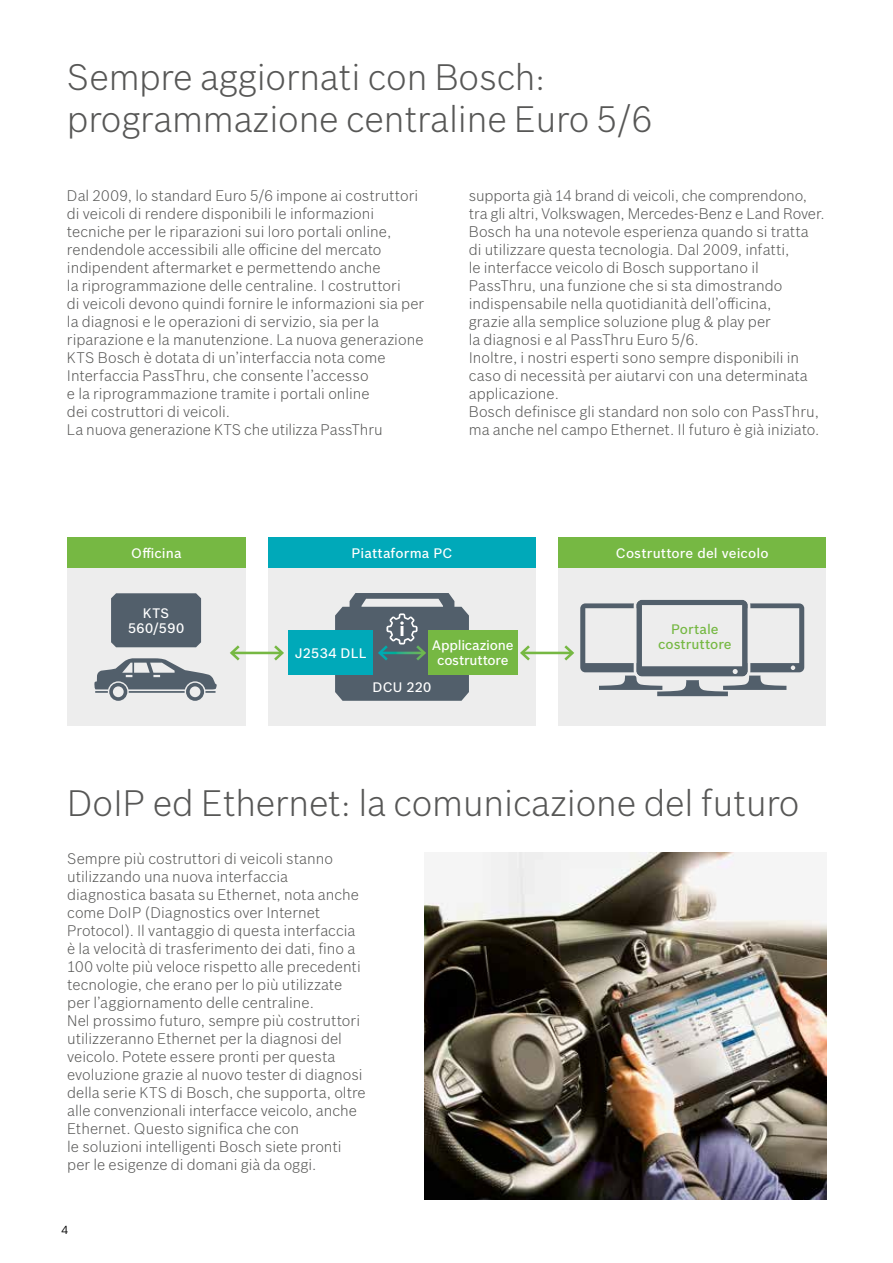
<style>
.page{position:relative;width:893px;height:1263px;background:#fff}
.page>*{position:absolute;margin:0;border:0;box-sizing:border-box;transform-origin:0 0}
.t1{font:300 36px/42px "Bosch Sans";letter-spacing:-.005em;color:#575756}
.t2{font:300 15px/18px "Bosch Sans";color:#575756}
.t3{font:500 13.5px "Bosch Sans";letter-spacing:.01em;color:#fff}
.t4{font:500 13.5px/15px "Bosch Sans";letter-spacing:-.015em;color:#fff;text-align:center}
.t5{font:500 13.5px/15px "Bosch Sans";color:#76b843;text-align:center}
.t6{font:500 13.5px/15px "Bosch Sans";letter-spacing:.03em;color:#fff;text-align:center}
.t7{font:11.25px "Bosch Sans";color:#000}
</style>
<div class="page">
<img style="left:424px;top:853px;width:402px;height:346px">
<div style="left:268px;top:537px;width:268px;height:31px;background:#00a9b9"></div>
<div style="left:67px;top:537px;width:179px;height:31px;background:#76b843"></div>
<div style="left:558px;top:537px;width:268px;height:31px;background:#76b843"></div>
<div style="left:67px;top:568px;width:179px;height:158px;background:#ededed"></div>
<div style="left:111px;top:593px;width:90px;height:54px;background:#525f6b"></div>
<div style="left:268px;top:568px;width:268px;height:158px;background:#ededed"></div>
<div style="left:558px;top:568px;width:268px;height:158px;background:#ededed"></div>
<div style="left:289px;top:631px;width:84px;height:44px;background:#00a9b9"></div>
<hr style="left:232px;top:652px;width:50px;height:2px;background:#76b843">
<svg style="left:230px;top:645px;width:12px;height:16px"></svg>
<svg style="left:271px;top:645px;width:13px;height:16px"></svg>
<hr style="left:522px;top:652px;width:50px;height:2px;background:#76b843">
<svg style="left:520px;top:645px;width:13px;height:16px"></svg>
<svg style="left:562px;top:599px;width:242px;height:97px"></svg>
<div style="left:428px;top:631px;width:90px;height:44px;background:#76b843"></div>
<svg style="left:94px;top:658px;width:123px;height:43px"></svg>
<svg style="left:335px;top:593px;width:134px;height:108px"></svg>
<h1 class="t1" style="left:67px;top:54px;width:587px">Sempre aggiornati con Bosch: programmazione centraline Euro 5/6</h1>
<p class="t2" style="left:67px;top:185px;width:359px">Dal 2009, lo standard Euro 5/6 impone ai costruttori di veicoli di rendere disponibili le informazioni tecniche per le riparazioni sui loro portali online, rendendole accessibili alle officine del mercato indipendent aftermarket e permettendo anche<br>la riprogrammazione delle centraline. I costruttori<br>di veicoli devono quindi fornire le informazioni sia per la diagnosi e le operazioni di servizio, sia per la riparazione e la manutenzione. La nuova generazione KTS Bosch è dotata di un’interfaccia nota come Interfaccia PassThru, che consente l’accesso<br>e la riprogrammazione tramite i portali online<br>dei costruttori di veicoli.<br>La nuova generazione KTS che utilizza PassThru</p>
<p class="t2" style="left:469px;top:185px;width:357px">supporta già 14 brand di veicoli, che comprendono, tra gli altri, Volkswagen, Mercedes-Benz e Land Rover.<br>Bosch ha una notevole esperienza quando si tratta di utilizzare questa tecnologia. Dal 2009, infatti,<br>le interfacce veicolo di Bosch supportano il PassThru, una funzione che si sta dimostrando indispensabile nella quotidianità dell’officina,<br>grazie alla semplice soluzione plug &amp; play per<br>la diagnosi e al PassThru Euro 5/6.<br>Inoltre, i nostri esperti sono sempre disponibili in caso di necessità per aiutarvi con una determinata applicazione.<br>Bosch definisce gli standard non solo con PassThru, ma anche nel campo Ethernet. Il futuro è già iniziato.</p>
<p class="t3" style="left:131px;top:543px;width:52px">Officina</p>
<p class="t3" style="left:352px;top:543px;width:102px">Piattaforma PC</p>
<p class="t3" style="left:616px;top:543px;width:154px">Costruttore del veicolo</p>
<p class="t6" style="left:128px;top:604px;width:58px">KTS<br>560/590</p>
<p class="t3" style="left:295px;top:643px;width:73px">J2534 DLL</p>
<p class="t4" style="left:432px;top:637px;width:83px">Applicazione costruttore</p>
<p class="t3" style="left:373px;top:677px;width:60px">DCU 220</p>
<p class="t5" style="left:658px;top:621px;width:75px">Portale costruttore</p>
<h1 class="t1" style="left:67px;top:780px;width:734px">DoIP ed Ethernet: la comunicazione del futuro</h1>
<p class="t2" style="left:67px;top:848px;width:300px">Sempre più costruttori di veicoli stanno utilizzando una nuova interfaccia diagnostica basata su Ethernet, nota anche come DoIP (Diagnostics over Internet Protocol). Il vantaggio di questa interfaccia è la velocità di trasferimento dei dati, fino a 100 volte più veloce rispetto alle precedenti tecnologie, che erano per lo più utilizzate per l’aggiornamento delle centraline.<br>Nel prossimo futuro, sempre più costruttori utilizzeranno Ethernet per la diagnosi del veicolo. Potete essere pronti per questa evoluzione grazie al nuovo tester di diagnosi della serie KTS di Bosch, che supporta, oltre alle convenzionali interfacce veicolo, anche Ethernet. Questo significa che con<br>le soluzioni intelligenti Bosch siete pronti per le esigenze di domani già da oggi.</p>
<p class="t7" style="left:62px;top:1221px;width:8px">4</p>
</div>
